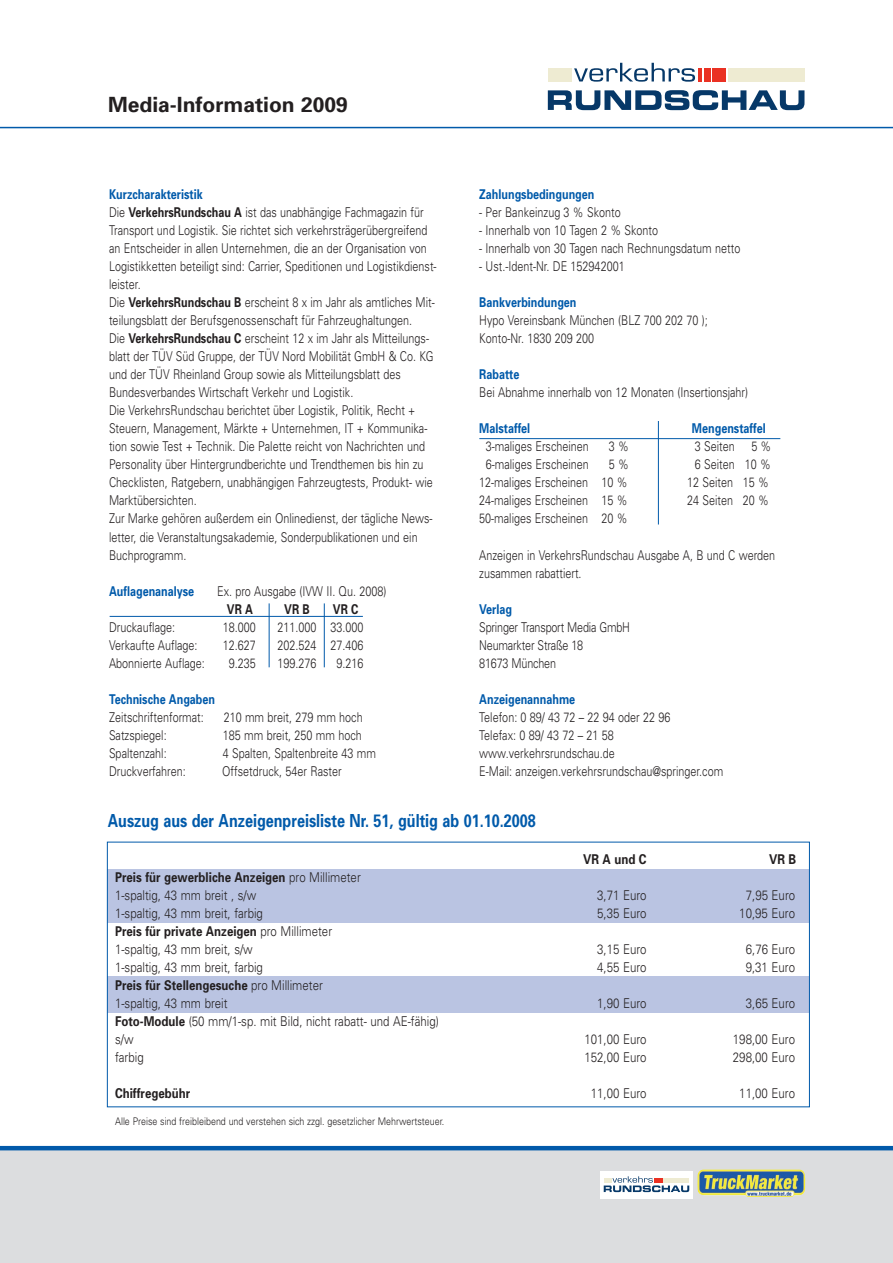
<style>
.page{position:relative;width:893px;height:1263px;background:#fff}
.page>*{position:absolute;margin:0;border:0;box-sizing:border-box;transform-origin:0 0}
.t1{font:700 21px "Univers";color:#231f20}
.t2{font:700 18px "Univers";color:#015aaa;scale:.8 1}
.t3{font:300 13.5px/18px "Univers";color:#231f20;scale:.8 1}
.t4{font:300 13.5px/18px "Univers";color:#231f20;scale:.85 1}
.t5{font:700 13.5px "Univers";color:#015aaa;scale:.8 1}
.t6{font:700 13.5px "Univers";color:#231f20;scale:.85 1}
.t7{font:700 13.5px "Univers";color:#231f20;scale:.8 1}
.t8{font:300 10.5px "Univers";color:#231f20;scale:.85 1}
.s1{font-weight:700;color:#015aaa}
.s2{font-weight:700}
</style>
<div class="page">
<div style="left:0;top:1148px;width:893px;height:115px;background:#dcdddf"></div>
<hr style="left:0;top:1146px;width:893px;height:4px;background:#015aaa">
<img style="left:697px;top:1169px;width:108px;height:28px">
<div style="left:600px;top:1171px;width:92px;height:27px;background:#fff"></div>
<svg style="left:603px;top:1185px;width:87px;height:8px"></svg>
<svg style="left:604px;top:1176px;width:85px;height:16px"></svg>
<svg style="left:548px;top:90px;width:256px;height:20px"></svg>
<div style="left:728px;top:68px;width:76px;height:14px;background:#eeebd2"></div>
<div style="left:548px;top:68px;width:24px;height:14px;background:#eeebd2"></div>
<hr style="left:698px;top:68px;width:4px;height:14px;background:#ea3123">
<div style="left:704px;top:68px;width:6px;height:14px;background:#ea3123"></div>
<div style="left:712px;top:68px;width:14px;height:14px;background:#ea3123"></div>
<svg style="left:574px;top:63px;width:121px;height:19px"></svg>
<hr style="left:0;top:127px;width:893px;height:1px;background:#015aaa">
<div style="left:107px;top:869px;width:702px;height:54px;background:#bac4e2"></div>
<div style="left:107px;top:976px;width:702px;height:37px;background:#bac4e2"></div>
<hr style="left:479px;top:438px;width:301px;height:1px;background:#015aaa">
<hr style="left:658px;top:421px;width:1px;height:103px;background:#015aaa">
<hr style="left:110px;top:616px;width:253px;height:1px;background:#015aaa">
<hr style="left:269px;top:603px;width:1px;height:64px;background:#015aaa">
<hr style="left:324px;top:603px;width:1px;height:64px;background:#015aaa">
<h1 class="t1" style="left:108px;top:96px;width:241px">Media-Information 2009</h1>
<p class="t3" style="left:109px;top:187px;width:411px"><span class="s1">Kurzcharakteristik<br></span>Die <span class="s2">VerkehrsRundschau A</span> ist das unabhängige Fachmagazin für Transport und Logistik. Sie richtet sich verkehrsträgerübergreifend an Entscheider in allen Unternehmen, die an der Organisation von Logistikketten beteiligt sind: Carrier, Speditionen und Logistikdienst&shy;leister.<br>Die <span class="s2">VerkehrsRundschau B</span> erscheint 8 x im Jahr als amtliches Mit&shy;teilungsblatt der Berufsgenossenschaft für Fahrzeughaltungen.<br>Die <span class="s2">VerkehrsRundschau C</span> erscheint 12 x im Jahr als Mitteilungs&shy;blatt der TÜV Süd Gruppe, der TÜV Nord Mobilität GmbH &amp; Co. KG und der TÜV Rheinland Group sowie als Mitteilungsblatt des Bundesverbandes Wirtschaft Verkehr und Logistik.<br>Die VerkehrsRundschau berichtet über Logistik, Politik, Recht + Steuern, Management, Märkte + Unternehmen, IT + Kommunika&shy;tion sowie Test + Technik. Die Palette reicht von Nachrichten und Personality über Hintergrundberichte und Trendthemen bis hin zu Checklisten, Ratgebern, unabhängigen Fahrzeugtests, Produkt- wie Marktübersichten.<br>Zur Marke gehören außerdem ein Onlinedienst, der tägliche News&shy;letter, die Veranstaltungsakademie, Sonderpublikationen und ein Buchprogramm.</p>
<p class="t5" style="left:109px;top:586px;width:108px">Auflagenanalyse</p>
<p class="t3" style="left:217px;top:583px;width:213px">Ex. pro Ausgabe (IVW II. Qu. 2008)</p>
<p class="t7" style="left:227px;top:604px;width:34px">VR A</p>
<p class="t7" style="left:284px;top:604px;width:33px">VR B</p>
<p class="t7" style="left:333px;top:604px;width:33px">VR C</p>
<p class="t3" style="left:109px;top:619px;width:84px">Druckauflage:</p>
<p class="t3" style="left:223px;top:619px;width:43px">18.000</p>
<p class="t3" style="left:277px;top:619px;width:109px">211.000 33.000</p>
<p class="t3" style="left:109px;top:637px;width:112px">Verkaufte Auflage:</p>
<p class="t3" style="left:223px;top:637px;width:43px">12.627</p>
<p class="t3" style="left:277px;top:637px;width:109px">202.524 27.406</p>
<p class="t3" style="left:109px;top:655px;width:121px">Abonnierte Auflage:</p>
<p class="t3" style="left:229px;top:655px;width:35px">9.235</p>
<p class="t3" style="left:277px;top:655px;width:50px">199.276</p>
<p class="t3" style="left:337px;top:655px;width:35px">9.216</p>
<p class="t5" style="left:109px;top:694px;width:134px">Technische Angaben</p>
<p class="t3" style="left:109px;top:709px;width:120px">Zeitschriftenformat:</p>
<p class="t3" style="left:224px;top:709px;width:175px">210 mm breit, 279 mm hoch</p>
<p class="t3" style="left:109px;top:727px;width:74px">Satzspiegel:</p>
<p class="t3" style="left:223px;top:727px;width:175px">185 mm breit, 250 mm hoch</p>
<p class="t3" style="left:109px;top:745px;width:74px">Spaltenzahl:</p>
<p class="t3" style="left:223px;top:745px;width:193px">4 Spalten, Spaltenbreite 43 mm</p>
<p class="t3" style="left:109px;top:763px;width:98px">Druckverfahren:</p>
<p class="t3" style="left:222px;top:763px;width:151px">Offsetdruck, 54er Raster</p>
<p class="t5" style="left:479px;top:190px;width:146px">Zahlungsbedingungen</p>
<p class="t3" style="left:479px;top:205px;width:178px">- Per Bankeinzug 3 % Skonto</p>
<p class="t3" style="left:479px;top:223px;width:225px">- Innerhalb von 10 Tagen 2 % Skonto</p>
<p class="t3" style="left:479px;top:241px;width:328px">- Innerhalb von 30 Tagen nach Rechnungsdatum netto</p>
<p class="t3" style="left:479px;top:259px;width:183px">- Ust.-Ident-Nr. DE 152942001</p>
<p class="t5" style="left:479px;top:298px;width:123px">Bankverbindungen</p>
<p class="t3" style="left:479px;top:313px;width:287px">Hypo Vereinsbank München (BLZ 700 202 70 );<br>Konto-Nr. 1830 209 200</p>
<p class="t5" style="left:479px;top:370px;width:52px">Rabatte</p>
<p class="t3" style="left:479px;top:385px;width:338px">Bei Abnahme innerhalb von 12 Monaten (Insertionsjahr)</p>
<p class="t5" style="left:479px;top:424px;width:65px">Malstaffel</p>
<p class="t5" style="left:692px;top:424px;width:94px">Mengenstaffel</p>
<p class="t3" style="left:486px;top:439px;width:130px">3-maliges Erscheinen</p>
<p class="t3" style="left:609px;top:439px;width:27px">3 %</p>
<p class="t3" style="left:695px;top:439px;width:97px">3 Seiten 5 %</p>
<p class="t3" style="left:486px;top:457px;width:130px">6-maliges Erscheinen</p>
<p class="t3" style="left:609px;top:457px;width:27px">5 %</p>
<p class="t3" style="left:695px;top:457px;width:96px">6 Seiten 10 %</p>
<p class="t3" style="left:479px;top:475px;width:187px">12-maliges Erscheinen 10 %</p>
<p class="t3" style="left:687px;top:475px;width:104px">12 Seiten 15 %</p>
<p class="t3" style="left:479px;top:493px;width:187px">24-maliges Erscheinen 15 %</p>
<p class="t3" style="left:687px;top:493px;width:104px">24 Seiten 20 %</p>
<p class="t3" style="left:479px;top:511px;width:187px">50-maliges Erscheinen 20 %</p>
<p class="t3" style="left:479px;top:547px;width:371px">Anzeigen in VerkehrsRundschau Ausgabe A, B und C werden zusammen rabattiert.</p>
<p class="t5" style="left:479px;top:604px;width:43px">Verlag</p>
<p class="t3" style="left:479px;top:619px;width:190px">Springer Transport Media GmbH<br>Neumarkter Straße 18<br>81673 München</p>
<p class="t5" style="left:479px;top:694px;width:122px">Anzeigenannahme</p>
<p class="t3" style="left:479px;top:709px;width:307px">Telefon: 0 89/ 43 72 – 22 94 oder 22 96<br>Telefax: 0 89/ 43 72 – 21 58 www.verkehrsrundschau.de<br>E-Mail: anzeigen.verkehrsrundschau@springer.com</p>
<h2 class="t2" style="left:108px;top:814px;width:536px">Auszug aus der Anzeigenpreisliste Nr. 51, gültig ab 01.10.2008</h2>
<p class="t4" style="left:115px;top:869px;width:291px"><span class="s2">Preis für gewerbliche Anzeigen</span> pro Millimeter<br>1-spaltig, 43 mm breit , s/w</p>
<p class="t6" style="left:583px;top:854px;width:76px">VR A und C</p>
<p class="t6" style="left:769px;top:854px;width:33px">VR B</p>
<p class="t4" style="left:597px;top:887px;width:60px">3,71 Euro</p>
<p class="t4" style="left:746px;top:887px;width:60px">7,95 Euro</p>
<p class="t4" style="left:115px;top:905px;width:176px">1-spaltig, 43 mm breit, farbig</p>
<p class="t4" style="left:597px;top:905px;width:60px">5,35 Euro</p>
<p class="t4" style="left:739px;top:905px;width:67px">10,95 Euro</p>
<p class="t4" style="left:115px;top:923px;width:257px"><span class="s2">Preis für private Anzeigen</span> pro Millimeter<br>1-spaltig, 43 mm breit, s/w</p>
<p class="t4" style="left:597px;top:941px;width:60px">3,15 Euro</p>
<p class="t4" style="left:746px;top:941px;width:60px">6,76 Euro</p>
<p class="t4" style="left:115px;top:959px;width:176px">1-spaltig, 43 mm breit, farbig</p>
<p class="t4" style="left:597px;top:959px;width:60px">4,55 Euro</p>
<p class="t4" style="left:746px;top:959px;width:60px">9,31 Euro</p>
<p class="t4" style="left:115px;top:977px;width:246px"><span class="s2">Preis für Stellengesuche</span> pro Millimeter<br>1-spaltig, 43 mm breit</p>
<p class="t4" style="left:597px;top:995px;width:60px">1,90 Euro</p>
<p class="t4" style="left:746px;top:995px;width:60px">3,65 Euro</p>
<p class="t4" style="left:115px;top:1013px;width:383px"><span class="s2">Foto-Module</span> (50 mm/1-sp. mit Bild, nicht rabatt- und AE-fähig) s/w</p>
<p class="t4" style="left:584px;top:1031px;width:75px">101,00 Euro</p>
<p class="t4" style="left:733px;top:1031px;width:75px">198,00 Euro</p>
<p class="t4" style="left:115px;top:1049px;width:35px">farbig</p>
<p class="t4" style="left:584px;top:1049px;width:75px">152,00 Euro</p>
<p class="t4" style="left:733px;top:1049px;width:75px">298,00 Euro</p>
<p class="t6" style="left:115px;top:1088px;width:90px">Chiffregebühr</p>
<p class="t4" style="left:591px;top:1085px;width:67px">11,00 Euro</p>
<p class="t4" style="left:739px;top:1085px;width:67px">11,00 Euro</p>
<p class="t8" style="left:115px;top:1117px;width:389px">Alle Preise sind freibleibend und verstehen sich zzgl. gesetzlicher Mehrwertsteuer.</p>
</div>
